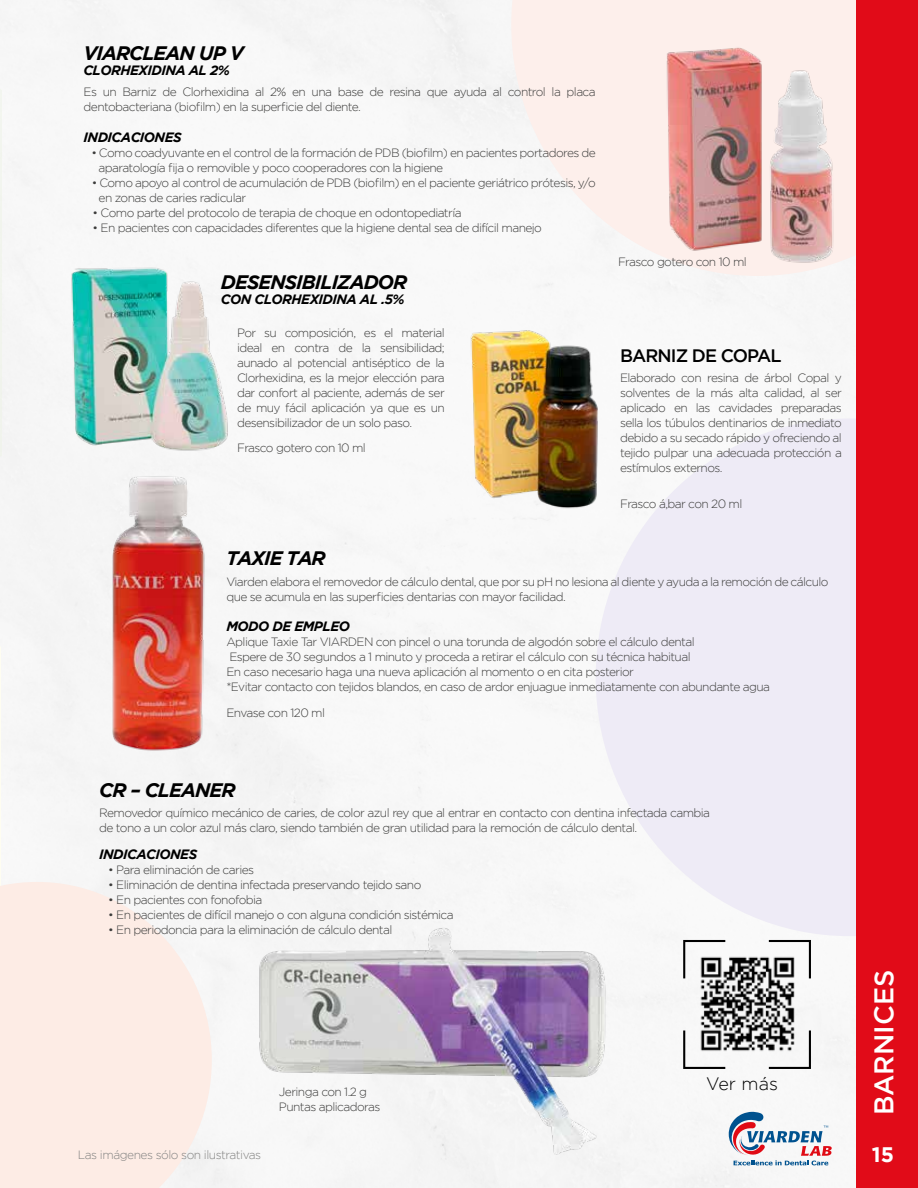
<style>
.page{position:relative;width:918px;height:1188px;background:#fff}
.page>*{position:absolute;margin:0;border:0;box-sizing:border-box;transform-origin:0 0}
.t1{font:500 27px "Gotham";color:#fff}
.t2{font:700 21px "Gotham";color:#fff}
.t3{font:italic 700 19.5px "Gotham";letter-spacing:-.05em;color:#000}
.t4{font:500 18px "Gotham";letter-spacing:-.05em;color:#000}
.t5{font:300 18px "Gotham";color:#000}
.t6{font:italic 700 13.5px "Gotham";letter-spacing:-.04em;color:#000}
.t7{font:300 12px/15px "Gotham";letter-spacing:-.05em;color:#3c3c3b}
.t8{font:300 12px "Gotham";letter-spacing:-.04em;color:#838382}
</style>
<div class="page">
<svg style="left:0;top:53px;width:1px;height:440px"></svg>
<svg style="left:0;top:643px;width:1px;height:356px"></svg>
<svg style="left:1px;top:882px;width:211px;height:306px;fill:#fdece5"></svg>
<svg style="left:511px;top:0;width:345px;height:276px;fill:#fdefeb"></svg>
<svg style="left:596px;top:418px;width:260px;height:518px;fill:#eeebf6"></svg>
<div style="left:856px;top:0;width:62px;height:1188px;background:#e10b18"></div>
<svg style="left:729px;top:1112px;width:103px;height:53px"></svg>
<img style="left:629px;top:23px;width:227px;height:259px">
<img style="left:61px;top:259px;width:182px;height:202px">
<img style="left:459px;top:327px;width:153px;height:193px">
<img style="left:88px;top:453px;width:149px;height:316px">
<img style="left:227px;top:860px;width:451px;height:321px">
<svg style="left:682px;top:939px;width:130px;height:131px"></svg>
<img style="left:690px;top:946px;width:114px;height:115px">
<h3 class="t3" style="left:83px;top:42px;width:162px">VIARCLEAN UP V</h3>
<p class="t6" style="left:83px;top:62px;width:148px">CLORHEXIDINA AL 2%</p>
<p class="t7" style="left:84px;top:84px;width:514px">Es un Barniz de Clorhexidina al 2% en una base de resina que ayuda al control la placa dentobacteriana (biofilm) en la superficie del diente.</p>
<p class="t6" style="left:84px;top:129px;width:100px">INDICACIONES</p>
<p class="t7" style="left:99px;top:145px;width:499px;text-indent:-7px">• Como coadyuvante en el control de la formación de PDB (biofilm) en pacientes portadores de aparatología fija o removible y poco cooperadores con la higiene</p>
<p class="t7" style="left:99px;top:175px;width:499px;text-indent:-7px">• Como apoyo al control de acumulación de PDB (biofilm) en el paciente geriátrico prótesis, y/o en zonas de caries radicular</p>
<p class="t7" style="left:93px;top:205px;width:370px">• Como parte del protocolo de terapia de choque en odontopediatría</p>
<p class="t7" style="left:93px;top:220px;width:451px">• En pacientes con capacidades diferentes que la higiene dental sea de difícil manejo</p>
<h3 class="t3" style="left:221px;top:271px;width:188px">DESENSIBILIZADOR</h3>
<p class="t6" style="left:221px;top:291px;width:185px">CON CLORHEXIDINA AL .5%</p>
<p class="t7" style="left:237px;top:325px;width:209px;text-align:justify">Por su composición, es el material ideal en contra de la sensibilidad; aunado al potencial antiséptico de la Clorhexidina, es la mejor elección para dar confort al paciente, además de ser de muy fácil aplicación ya que es un desensibilizador de un solo paso.</p>
<p class="t7" style="left:237px;top:440px;width:130px">Frasco gotero con 10 ml</p>
<h3 class="t3" style="left:226px;top:547px;width:101px">TAXIE TAR</h3>
<p class="t7" style="left:618px;top:254px;width:130px">Frasco gotero con 10 ml</p>
<h3 class="t4" style="left:620px;top:346px;width:163px">BARNIZ DE COPAL</h3>
<p class="t7" style="left:620px;top:370px;width:223px;text-align:justify">Elaborado con resina de árbol Copal y solventes de la más alta calidad, al ser aplicado en las cavidades preparadas sella los túbulos dentinarios de inmediato debido a su secado rápido y ofreciendo al tejido pulpar una adecuada protección a estímulos externos.</p>
<p class="t7" style="left:620px;top:496px;width:124px">Frasco á,bar con 20 ml</p>
<p class="t7" style="left:226px;top:575px;width:604px">Viarden elabora el removedor de cálculo dental, que por su pH no lesiona al diente y ayuda a la remoción de cálculo que se acumula en las superficies dentarias con mayor facilidad.</p>
<p class="t6" style="left:226px;top:619px;width:125px">MODO DE EMPLEO</p>
<p class="t7" style="left:226px;top:635px;width:545px">Aplique Taxie Tar VIARDEN con pincel o una torunda de algodón sobre el cálculo dental<br>Espere de 30 segundos a 1 minuto y proceda a retirar el cálculo con su técnica habitual<br>En caso necesario haga una nueva aplicación al momento o en cita posterior<br>*Evitar contacto con tejidos blandos, en caso de ardor enjuague inmediatamente con abundante agua</p>
<p class="t7" style="left:226px;top:706px;width:100px">Envase con 120 ml</p>
<h3 class="t3" style="left:99px;top:779px;width:138px">CR – CLEANER</h3>
<p class="t7" style="left:99px;top:805px;width:612px">Removedor químico mecánico de caries, de color azul rey que al entrar en contacto con dentina infectada cambia de tono a un color azul más claro, siendo también de gran utilidad para la remoción de cálculo dental.</p>
<p class="t6" style="left:99px;top:846px;width:100px">INDICACIONES</p>
<p class="t7" style="left:108px;top:862px;width:147px">• Para eliminación de caries</p>
<p class="t7" style="left:108px;top:877px;width:315px">• Eliminación de dentina infectada preservando tejido sano</p>
<p class="t7" style="left:108px;top:892px;width:156px">• En pacientes con fonofobia</p>
<p class="t7" style="left:108px;top:907px;width:347px">• En pacientes de difícil manejo o con alguna condición sistémica</p>
<p class="t7" style="left:108px;top:922px;width:286px">• En periodoncia para la eliminación de cálculo dental</p>
<p class="t7" style="left:279px;top:1084px;width:103px">Jeringa con 1.2 g<br>Puntas aplicadoras</p>
<h3 class="t5" style="left:706px;top:1073px;width:73px">Ver más</h3>
<h1 class="t1" style="left:869px;top:1115px;width:147px;rotate:-90deg">BARNICES</h1>
<p class="t8" style="left:78px;top:1148px;width:185px">Las imágenes sólo son ilustrativas</p>
<h2 class="t2" style="left:872px;top:1142px;width:24px">15</h2>
</div>
